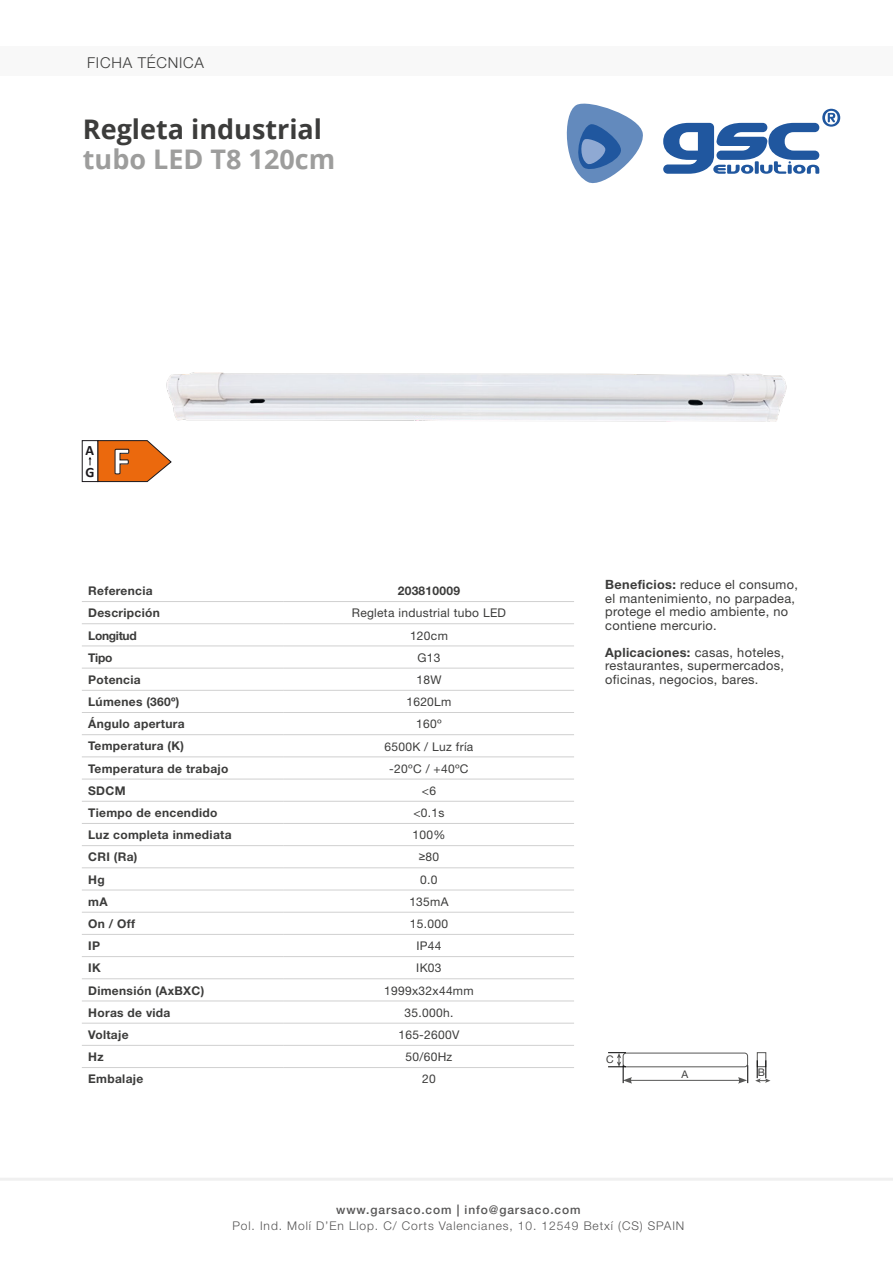
<style>
.page{position:relative;width:893px;height:1263px;background:#fff}
.page>*{position:absolute;margin:0;border:0;box-sizing:border-box;transform-origin:0 0}
.t1{font:700 38.85px "Calibri";color:#fff}
.t2{font:700 27px "Open Sans";color:#3c3c3b}
.t3{font:700 27px "Open Sans";color:#9d9d9c}
.t4{font:300 15px "Helvetica Neue";letter-spacing:.05em;color:#3c3c3b}
.t5{font:700 14.25px/22.6px "Calibri";color:#1b181c}
.t6{font:12.75px/13.5px "Helvetica Neue";letter-spacing:.025em;color:#3c3c3b}
.t7{font:700 12px "Helvetica Neue";letter-spacing:.025em;color:#3c3c3b}
.t8{font:12px "Helvetica Neue";letter-spacing:.025em;color:#3c3c3b}
.t9{font:300 12px "Helvetica Neue";letter-spacing:.075em;color:#565555}
.t10{font:500 12px "Helvetica Neue";letter-spacing:.075em;color:#565555}
.t11{font:700 12px "Helvetica Neue";letter-spacing:-.025em;color:#3c3c3b}
.t12{font:10.5px "Helvetica Neue";color:#3c3c3b}
.s1{font-family:"Arial Narrow"}
.s2{font-weight:700}
</style>
<div class="page">
<svg style="left:663px;top:109px;width:177px;height:65px"></svg>
<svg style="left:566px;top:103px;width:77px;height:81px"></svg>
<hr style="left:0;top:1178px;width:893px;height:3px;background:#f0f0f0">
<div style="left:0;top:47px;width:893px;height:29px;background:#f8f8f8"></div>
<img style="left:125px;top:372px;width:662px;height:111px">
<hr style="left:82px;top:623px;width:202px;height:1px;background:#d0d0d0">
<hr style="left:284px;top:623px;width:290px;height:1px;background:#d0d0d0">
<hr style="left:82px;top:690px;width:202px;height:1px;background:#d0d0d0">
<hr style="left:284px;top:690px;width:290px;height:1px;background:#d0d0d0">
<hr style="left:82px;top:712px;width:202px;height:1px;background:#d0d0d0">
<hr style="left:284px;top:712px;width:290px;height:1px;background:#d0d0d0">
<hr style="left:82px;top:734px;width:202px;height:1px;background:#d0d0d0">
<hr style="left:284px;top:734px;width:290px;height:1px;background:#d0d0d0">
<hr style="left:82px;top:756px;width:202px;height:1px;background:#d0d0d0">
<hr style="left:284px;top:756px;width:290px;height:1px;background:#d0d0d0">
<hr style="left:82px;top:779px;width:202px;height:1px;background:#d0d0d0">
<hr style="left:284px;top:779px;width:290px;height:1px;background:#d0d0d0">
<hr style="left:82px;top:801px;width:202px;height:1px;background:#d0d0d0">
<hr style="left:284px;top:801px;width:290px;height:1px;background:#d0d0d0">
<hr style="left:82px;top:823px;width:202px;height:1px;background:#d0d0d0">
<hr style="left:284px;top:823px;width:290px;height:1px;background:#d0d0d0">
<hr style="left:82px;top:845px;width:202px;height:1px;background:#d0d0d0">
<hr style="left:284px;top:845px;width:290px;height:1px;background:#d0d0d0">
<hr style="left:82px;top:867px;width:202px;height:1px;background:#d0d0d0">
<hr style="left:284px;top:867px;width:290px;height:1px;background:#d0d0d0">
<hr style="left:82px;top:890px;width:202px;height:1px;background:#d0d0d0">
<hr style="left:284px;top:890px;width:290px;height:1px;background:#d0d0d0">
<hr style="left:82px;top:912px;width:202px;height:1px;background:#d0d0d0">
<hr style="left:284px;top:912px;width:290px;height:1px;background:#d0d0d0">
<hr style="left:82px;top:934px;width:202px;height:1px;background:#d0d0d0">
<hr style="left:284px;top:934px;width:290px;height:1px;background:#d0d0d0">
<hr style="left:82px;top:956px;width:202px;height:1px;background:#d0d0d0">
<hr style="left:284px;top:956px;width:290px;height:1px;background:#d0d0d0">
<hr style="left:82px;top:978px;width:202px;height:1px;background:#d0d0d0">
<hr style="left:284px;top:978px;width:290px;height:1px;background:#d0d0d0">
<hr style="left:82px;top:1000px;width:202px;height:1px;background:#d0d0d0">
<hr style="left:284px;top:1000px;width:290px;height:1px;background:#d0d0d0">
<hr style="left:82px;top:1023px;width:202px;height:1px;background:#d0d0d0">
<hr style="left:284px;top:1023px;width:290px;height:1px;background:#d0d0d0">
<hr style="left:82px;top:1045px;width:202px;height:1px;background:#d0d0d0">
<hr style="left:284px;top:1045px;width:290px;height:1px;background:#d0d0d0">
<hr style="left:82px;top:1067px;width:202px;height:1px;background:#d0d0d0">
<hr style="left:284px;top:1067px;width:290px;height:1px;background:#d0d0d0">
<hr style="left:82px;top:601px;width:202px;height:1px;background:#d0d0d0">
<hr style="left:284px;top:601px;width:290px;height:1px;background:#d0d0d0">
<hr style="left:82px;top:645px;width:202px;height:1px;background:#d0d0d0">
<hr style="left:284px;top:645px;width:290px;height:1px;background:#d0d0d0">
<hr style="left:82px;top:668px;width:202px;height:1px;background:#d0d0d0">
<hr style="left:284px;top:668px;width:290px;height:1px;background:#d0d0d0">
<svg style="left:98px;top:440px;width:74px;height:42px"></svg>
<div style="left:82px;top:440px;width:16px;height:42px;background:#fff;border:1px solid #1b181c"></div>
<svg style="left:88px;top:457px;width:3px;height:8px"></svg>
<svg style="left:608px;top:1052px;width:162px;height:32px"></svg>
<p class="t4" style="left:87px;top:53px;width:118px">FICHA TÉCNICA</p>
<h2 class="t2" style="left:83px;top:110px;width:241px">Regleta industrial</h2>
<h2 class="t3" style="left:83px;top:140px;width:254px">tubo LED T8 120cm</h2>
<p class="t5" style="left:85px;top:438px;width:11px">A<br>G</p>
<h1 class="t1" style="left:112px;top:433px;width:19px">F</h1>
<p class="t7" style="left:88px;top:583px;width:66px">Referencia</p>
<p class="t7" style="left:398px;top:583px;width:64px">203810009</p>
<p class="t7" style="left:88px;top:606px;width:73px">Descripción</p>
<p class="t8" style="left:352px;top:606px;width:156px">Regleta industrial tubo LED</p>
<p class="t11" style="left:88px;top:628px;width:50px">Longitud</p>
<p class="t8" style="left:410px;top:628px;width:39px">120cm</p>
<p class="t7" style="left:88px;top:650px;width:26px">Tipo</p>
<p class="t8" style="left:417px;top:650px;width:25px">G13</p>
<p class="t7" style="left:88px;top:672px;width:54px">Potencia</p>
<p class="t8" style="left:416px;top:672px;width:27px">18W</p>
<p class="t7" style="left:88px;top:694px;width:93px">Lúmenes (360º)</p>
<p class="t8" style="left:406px;top:695px;width:47px">1620Lm</p>
<p class="t7" style="left:88px;top:716px;width:98px">Ángulo apertura</p>
<p class="t8" style="left:416px;top:717px;width:27px">160º</p>
<p class="t7" style="left:88px;top:739px;width:97px">Temperatura (K)</p>
<p class="t8" style="left:384px;top:739px;width:90px">6500K / Luz fría</p>
<p class="t7" style="left:88px;top:761px;width:142px">Temperatura de trabajo</p>
<p class="t8" style="left:389px;top:761px;width:81px">-20ºC / +40ºC</p>
<p class="t7" style="left:88px;top:783px;width:39px">SDCM</p>
<p class="t8" style="left:422px;top:783px;width:16px">&lt;6</p>
<p class="t7" style="left:88px;top:805px;width:131px">Tiempo de encendido</p>
<p class="t8" style="left:413px;top:806px;width:33px">&lt;0.1s</p>
<p class="t7" style="left:88px;top:827px;width:145px">Luz completa inmediata</p>
<p class="t8" style="left:412px;top:828px;width:34px">100%</p>
<p class="t7" style="left:88px;top:850px;width:51px">CRI (Ra)</p>
<p class="t8" style="left:419px;top:850px;width:22px"><span class="s1">≥</span>80</p>
<p class="t7" style="left:88px;top:872px;width:18px">Hg</p>
<p class="t8" style="left:420px;top:872px;width:19px">0.0</p>
<p class="t7" style="left:88px;top:894px;width:21px">mA</p>
<p class="t8" style="left:409px;top:894px;width:41px">135mA</p>
<p class="t7" style="left:88px;top:916px;width:48px">On / Off</p>
<p class="t8" style="left:410px;top:916px;width:40px">15.000</p>
<p class="t7" style="left:88px;top:938px;width:13px">IP</p>
<p class="t8" style="left:416px;top:939px;width:27px">IP44</p>
<p class="t7" style="left:88px;top:961px;width:14px">IK</p>
<p class="t8" style="left:416px;top:961px;width:27px">IK03</p>
<p class="t7" style="left:88px;top:983px;width:118px">Dimensión (AxBXC)</p>
<p class="t8" style="left:384px;top:983px;width:91px">1999x32x44mm</p>
<p class="t7" style="left:88px;top:1005px;width:84px">Horas de vida</p>
<p class="t8" style="left:405px;top:1005px;width:50px">35.000h.</p>
<p class="t7" style="left:88px;top:1027px;width:42px">Voltaje</p>
<p class="t8" style="left:398px;top:1027px;width:63px">165-2600V</p>
<p class="t7" style="left:88px;top:1049px;width:17px">Hz</p>
<p class="t8" style="left:405px;top:1050px;width:48px">50/60Hz</p>
<p class="t7" style="left:88px;top:1071px;width:57px">Embalaje</p>
<p class="t8" style="left:422px;top:1072px;width:15px">20</p>
<p class="t6" style="left:605px;top:578px;width:194px"><span class="s2">Beneficios:</span> reduce el consumo, el mantenimiento, no parpadea, protege el medio ambiente, no contiene mercurio.</p>
<p class="t6" style="left:605px;top:645px;width:181px;text-align:justify"><span class="s2">Aplicaciones:</span> casas, hoteles, restaurantes, supermercados, oficinas, negocios, bares.</p>
<p class="t12" style="left:606px;top:1052px;width:9px">C</p>
<p class="t12" style="left:681px;top:1068px;width:8px">A</p>
<p class="t12" style="left:758px;top:1066px;width:9px">B</p>
<p class="t10" style="left:336px;top:1202px;width:246px">www.garsaco.com | info@garsaco.com</p>
<p class="t9" style="left:232px;top:1219px;width:453px">Pol. Ind. Molí D’En Llop. C/ Corts Valencianes, 10. 12549 Betxí (CS) SPAIN</p>
</div>
